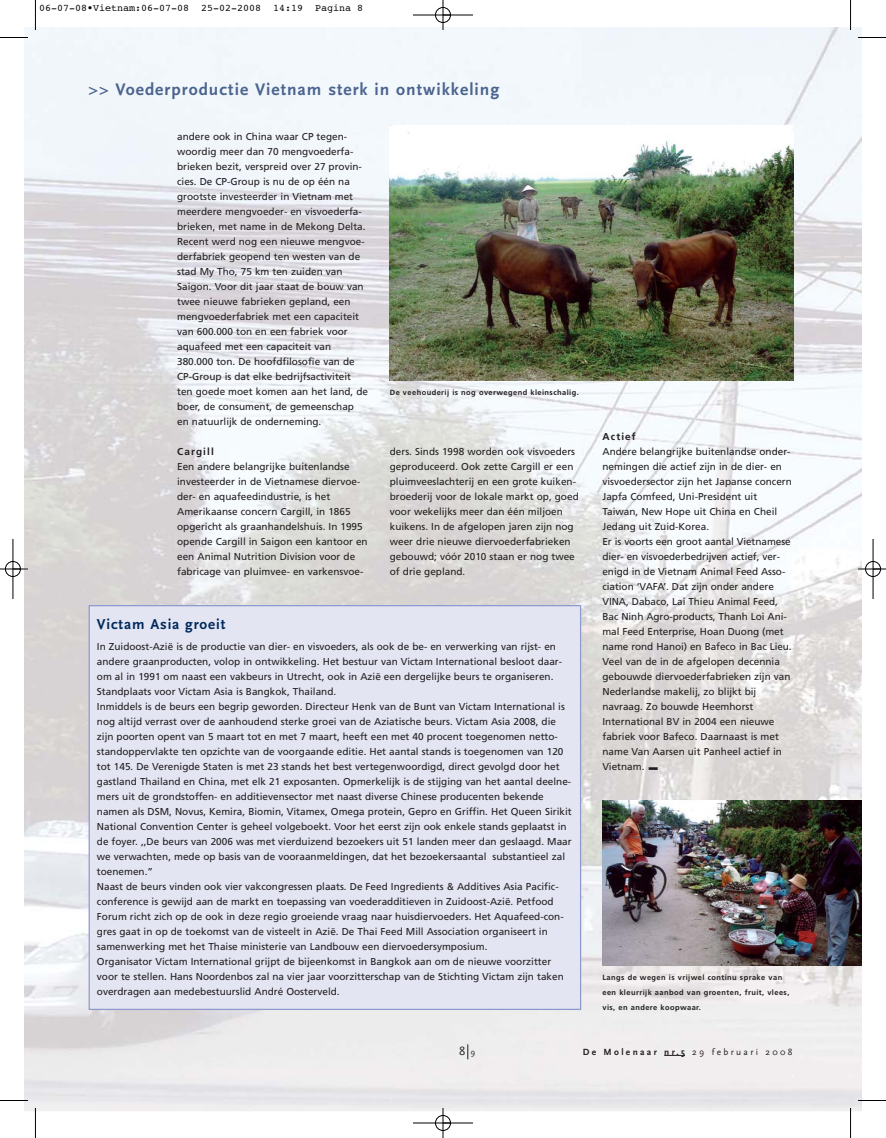
<style>
.page{position:relative;width:886px;height:1138px;background:#fff}
.page>*{position:absolute;margin:0;border:0;box-sizing:border-box;transform-origin:0 0}
.t1{font:35px "Frutiger";color:#231f20}
.t2{font:700 17.5px "Scala Sans";letter-spacing:.055em;color:#4b648f}
.t3{font:700 15px "Scala Sans";letter-spacing:.055em;color:#002a5c}
.t4{font:12.5px "Scala Sans";color:#231f20}
.t5{font:10px/15px "Frutiger";color:#231f20}
.t6{font:10px "Courier";color:#000}
.t7{font:700 9.38px "Scala Sans";letter-spacing:.25em;color:#231f20}
.t8{font:700 7.5px/15px "Frutiger";letter-spacing:.055em;color:#231f20}
.s1{font-weight:700}
.s2{font-size:8.75px}
.s3{font-weight:400}
</style>
<div class="page">
<img style="left:25px;top:27px;width:836px;height:1084px">
<div style="left:90px;top:606px;width:490px;height:403px;background:#e3e5f3"></div>
<img style="left:390px;top:125px;width:404px;height:255px">
<img style="left:602px;top:800px;width:259px;height:165px">
<svg style="left:664px;top:1055px;width:21px;height:1px"></svg>
<svg style="left:468px;top:1044px;width:1px;height:15px"></svg>
<hr style="left:35px;top:0;width:1px;height:30px;background:#000">
<svg style="left:0;top:37px;width:28px;height:1px"></svg>
<hr style="left:850px;top:0;width:1px;height:30px;background:#000">
<svg style="left:858px;top:37px;width:28px;height:1px"></svg>
<hr style="left:35px;top:1108px;width:1px;height:30px;background:#000">
<svg style="left:0;top:1100px;width:28px;height:1px"></svg>
<hr style="left:850px;top:1108px;width:1px;height:30px;background:#000">
<svg style="left:858px;top:1100px;width:28px;height:1px"></svg>
<hr style="left:413px;top:15px;width:60px;height:1px;background:#000">
<hr style="left:413px;top:1123px;width:60px;height:1px;background:#000">
<hr style="left:13px;top:539px;width:1px;height:60px;background:#000">
<hr style="left:873px;top:539px;width:1px;height:60px;background:#000">
<hr style="left:443px;top:0;width:1px;height:30px;background:#000">
<hr style="left:443px;top:1108px;width:1px;height:30px;background:#000">
<svg style="left:0;top:569px;width:28px;height:1px"></svg>
<svg style="left:858px;top:569px;width:28px;height:1px"></svg>
<div style="left:435px;top:7px;width:16px;height:16px;border:1px solid #000;border-radius:50%"></div>
<div style="left:435px;top:1115px;width:16px;height:16px;border:1px solid #000;border-radius:50%"></div>
<div style="left:5px;top:561px;width:16px;height:16px;border:1px solid #000;border-radius:50%"></div>
<div style="left:865px;top:561px;width:16px;height:16px;border:1px solid #000;border-radius:50%"></div>
<p class="t6" style="left:39px;top:4px;width:326px">06-07-08•Vietnam:06-07-08 25-02-2008 14:19 Pagina 8</p>
<p class="t2" style="left:89px;top:82px;width:412px">&gt;&gt; Voederproductie Vietnam sterk in ontwikkeling</p>
<p class="t5" style="left:177px;top:130px;width:192px">andere ook in China waar CP tegen&shy;woordig meer dan 70 mengvoederfa&shy;brieken bezit, verspreid over 27 provin&shy;cies. De CP-Group is nu de op één na grootste investeerder in Vietnam met meerdere mengvoeder- en visvoederfa&shy;brieken, met name in de Mekong Delta.<br>Recent werd nog een nieuwe mengvoe&shy;derfabriek geopend ten westen van de stad My Tho, 75 km ten zuiden van Saigon. Voor dit jaar staat de bouw van twee nieuwe fabrieken gepland, een mengvoederfabriek met een capaciteit van 600.000 ton en een fabriek voor aquafeed met een capaciteit van 380.000 ton. De hoofdfilosofie van de CP-Group is dat elke bedrijfsactiviteit ten goede moet komen aan het land, de boer, de consument, de gemeenschap en natuurlijk de onderneming.</p>
<p class="t5" style="left:177px;top:445px;width:192px"><span class="s1">Cargill<br></span>Een andere belangrijke buitenlandse investeerder in de Vietnamese diervoe&shy;der- en aquafeedindustrie, is het Amerikaanse concern Cargill, in 1865 opgericht als graanhandelshuis. In 1995 opende Cargill in Saigon een kantoor en een Animal Nutrition Division voor de fabricage van pluimvee- en varkensvoe-</p>
<p class="t5" style="left:390px;top:445px;width:190px">ders. Sinds 1998 worden ook visvoeders geproduceerd. Ook zette Cargill er een pluimveeslachterij en een grote kuiken&shy;broederij voor de lokale markt op, goed voor wekelijks meer dan één miljoen kuikens. In de afgelopen jaren zijn nog weer drie nieuwe diervoederfabrieken gebouwd; vóór 2010 staan er nog twee of drie gepland.</p>
<p class="t8" style="left:390px;top:385px;width:190px">De veehouderij is nog overwegend kleinschalig.</p>
<p class="t3" style="left:97px;top:618px;width:130px">Victam Asia groeit</p>
<p class="t5" style="left:97px;top:640px;width:476px">In Zuidoost-Azië is de productie van dier- en visvoeders, als ook de be- en verwerking van rijst- en andere graanproducten, volop in ontwikkeling. Het bestuur van Victam International besloot daar&shy;om al in 1991 om naast een vakbeurs in Utrecht, ook in Azië een dergelijke beurs te organiseren.<br>Standplaats voor Victam Asia is Bangkok, Thailand.<br>Inmiddels is de beurs een begrip geworden. Directeur Henk van de Bunt van Victam International is nog altijd verrast over de aanhoudend sterke groei van de Aziatische beurs. Victam Asia 2008, die zijn poorten opent van 5 maart tot en met 7 maart, heeft een met 40 procent toegenomen netto&shy;standoppervlakte ten opzichte van de voorgaande editie. Het aantal stands is toegenomen van 120 tot 145. De Verenigde Staten is met 23 stands het best vertegenwoordigd, direct gevolgd door het gastland Thailand en China, met elk 21 exposanten. Opmerkelijk is de stijging van het aantal deelne&shy;mers uit de grondstoffen- en additievensector met naast diverse Chinese producenten bekende namen als DSM, Novus, Kemira, Biomin, Vitamex, Omega protein, Gepro en Griffin. Het Queen Sirikit National Convention Center is geheel volgeboekt. Voor het eerst zijn ook enkele stands geplaatst in de foyer. ,,De beurs van 2006 was met vierduizend bezoekers uit 51 landen meer dan geslaagd. Maar we verwachten, mede op basis van de vooraanmeldingen, dat het bezoekersaantal substantieel zal toenemen.”<br>Naast de beurs vinden ook vier vakcongressen plaats. De Feed Ingredients &amp; Additives Asia Pacific&shy;conference is gewijd aan de markt en toepassing van voederadditieven in Zuidoost-Azië. Petfood Forum richt zich op de ook in deze regio groeiende vraag naar huisdiervoeders. Het Aquafeed-con&shy;gres gaat in op de toekomst van de visteelt in Azië. De Thai Feed Mill Association organiseert in samenwerking met het Thaise ministerie van Landbouw een diervoedersymposium.<br>Organisator Victam International grijpt de bijeenkomst in Bangkok aan om de nieuwe voorzitter voor te stellen. Hans Noordenbos zal na vier jaar voorzitterschap van de Stichting Victam zijn taken overdragen aan medebestuurslid André Oosterveld.</p>
<p class="t5" style="left:602px;top:430px;width:191px"><span class="s1">Actief<br></span>Andere belangrijke buitenlandse onder&shy;nemingen die actief zijn in de dier- en visvoedersector zijn het Japanse concern Japfa Comfeed, Uni-President uit Taiwan, New Hope uit China en Cheil Jedang uit Zuid-Korea.<br>Er is voorts een groot aantal Vietnamese dier- en visvoederbedrijven actief, ver&shy;enigd in de Vietnam Animal Feed Asso - ciation ‘VAFA’. Dat zijn onder andere VINA, Dabaco, Lai Thieu Animal Feed, Bac Ninh Agro-products, Thanh Loi Ani - mal Feed Enterprise, Hoan Duong (met name rond Hanoi) en Bafeco in Bac Lieu.<br>Veel van de in de afgelopen decennia gebouwde diervoederfabrieken zijn van Nederlandse makelij, zo blijkt bij navraag. Zo bouwde Heemhorst International BV in 2004 een nieuwe fabriek voor Bafeco. Daarnaast is met name Van Aarsen uit Panheel actief in Vietnam.</p>
<p class="t1" style="left:647px;top:751px;width:13px">-</p>
<p class="t8" style="left:602px;top:970px;width:188px">Langs de wegen is vrijwel continu sprake van een kleurrijk aanbod van groenten, fruit, vlees, vis, en andere koopwaar.</p>
<p class="t4" style="left:459px;top:1046px;width:18px">8 <span class="s2">9</span></p>
<p class="t7" style="left:583px;top:1048px;width:211px">De Molenaar nr.5 <span class="s3">29 februari 2008</span></p>
</div>
